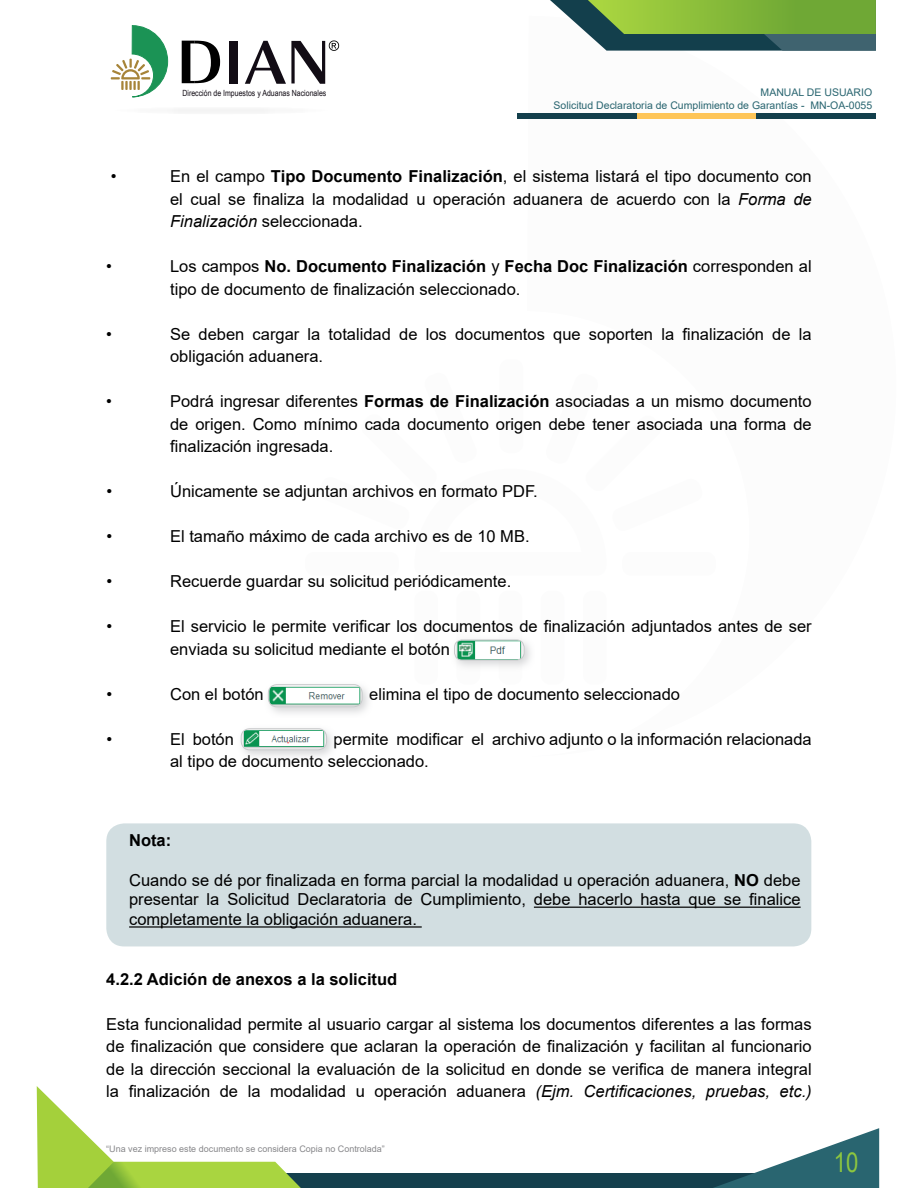
<style>
.page{position:relative;width:918px;height:1188px;background:#fff}
.page>*{position:absolute;margin:0;border:0;box-sizing:border-box;transform-origin:0 0}
.t1{font:27px "Arial Narrow";color:#8dc63f}
.t2{font:16.5px/22.5px "Arial";color:#000;text-align:justify}
.t3{font:700 16.5px "Arial";color:#000}
.t4{font:10.5px/12.6px "Arial";color:#296570;text-align:right}
.t5{font:9px "Arial";color:#87878a}
.t6{font:8.55px "Arial Narrow";color:#120c15}
.s1{font-weight:700}
.s2{font-style:italic}
</style>
<div class="page">
<div style="left:229px;top:41px;width:8px;height:42px;background:#120c15"></div>
<svg style="left:182px;top:41px;width:38px;height:42px"></svg>
<svg style="left:111px;top:25px;width:57px;height:73px"></svg>
<svg style="left:245px;top:40px;width:94px;height:44px"></svg>
<div style="left:106px;top:823px;width:705px;height:123px;background:#d2dee1;border-radius:18px"></div>
<hr style="left:534px;top:907px;width:267px;height:1px;background:#000">
<hr style="left:129px;top:926px;width:293px;height:2px;background:#000">
<div style="left:256px;top:1173px;width:555px;height:15px;background:#14404d"></div>
<svg style="left:37px;top:1086px;width:264px;height:102px"></svg>
<svg style="left:714px;top:1128px;width:165px;height:60px"></svg>
<div style="left:517px;top:114px;width:120px;height:5px;background:#133f4c"></div>
<svg style="left:637px;top:114px;width:119px;height:5px"></svg>
<div style="left:756px;top:114px;width:120px;height:5px;background:#133f4c"></div>
<div style="left:111px;top:106px;width:220px;height:9px;background:#f8f8f8;border-radius:50%"></div>
<svg style="left:550px;top:0;width:326px;height:51px;background:#6b9655"></svg>
<div style="left:51px;top:9px;width:326px;height:115px;border:2px solid #fff;border-radius:9px"></div>
<div style="left:450px;top:635px;width:85px;height:37px;background:#c9cacc;opacity:.75"></div>
<img style="left:455px;top:640px;width:69px;height:20px">
<div style="left:454px;top:640px;width:70px;height:20px;border:1px solid #c9cacc;border-radius:8px"></div>
<div style="left:263px;top:680px;width:111px;height:38px;background:#c9cacc;opacity:.75"></div>
<img style="left:268px;top:685px;width:94px;height:22px">
<div style="left:268px;top:684px;width:94px;height:23px;border:1px solid #c9cacc;border-radius:9px"></div>
<div style="left:236px;top:724px;width:102px;height:37px;background:#c9cacc;opacity:.75"></div>
<img style="left:241px;top:729px;width:86px;height:21px">
<div style="left:241px;top:729px;width:86px;height:21px;border:1px solid #c9cacc;border-radius:9px"></div>
<p class="t6" style="left:182px;top:86px;width:145px">Dirección de Impuestos y Aduanas Nacionales</p>
<p class="t4" style="left:554px;top:86px;width:320px">MANUAL DE USUARIO<br>Solicitud Declaratoria de Cumplimiento de Garantías - MN-OA-0055</p>
<p class="t2" style="left:111px;top:165px;width:7px">•</p>
<p class="t2" style="left:170px;top:165px;width:643px">En el campo <span class="s1">Tipo Documento Finalización</span>, el sistema listará el tipo documento con el cual se finaliza la modalidad u operación aduanera de acuerdo con la <span class="s2">Forma de Finalización</span> seleccionada.</p>
<p class="t2" style="left:106px;top:255px;width:7px">•</p>
<p class="t2" style="left:170px;top:255px;width:643px">Los campos <span class="s1">No. Documento Finalización</span> y <span class="s1">Fecha Doc Finalización</span> corresponden al tipo de documento de finalización seleccionado.</p>
<p class="t2" style="left:106px;top:322px;width:7px">•</p>
<p class="t2" style="left:170px;top:322px;width:643px">Se deben cargar la totalidad de los documentos que soporten la finalización de la obligación aduanera.</p>
<p class="t2" style="left:106px;top:390px;width:7px">•</p>
<p class="t2" style="left:170px;top:390px;width:643px">Podrá ingresar diferentes <span class="s1">Formas de Finalización</span> asociadas a un mismo documento de origen. Como mínimo cada documento origen debe tener asociada una forma de finalización ingresada.</p>
<p class="t2" style="left:106px;top:480px;width:7px">•</p>
<p class="t2" style="left:170px;top:480px;width:369px">Únicamente se adjuntan archivos en formato PDF.</p>
<p class="t2" style="left:106px;top:525px;width:7px">•</p>
<p class="t2" style="left:170px;top:525px;width:361px">El tamaño máximo de cada archivo es de 10 MB.</p>
<p class="t2" style="left:106px;top:570px;width:7px">•</p>
<p class="t2" style="left:170px;top:570px;width:343px">Recuerde guardar su solicitud periódicamente.</p>
<p class="t2" style="left:106px;top:615px;width:7px">•</p>
<p class="t2" style="left:170px;top:615px;width:643px">El servicio le permite verificar los documentos de finalización adjuntados antes de ser enviada su solicitud mediante el botón</p>
<p class="t2" style="left:106px;top:682px;width:7px">•</p>
<p class="t2" style="left:170px;top:682px;width:95px">Con el botón</p>
<p class="t2" style="left:369px;top:682px;width:312px">elimina el tipo de documento seleccionado</p>
<p class="t2" style="left:106px;top:727px;width:7px">•</p>
<p class="t2" style="left:170px;top:727px;width:65px">El botón</p>
<p class="t2" style="left:170px;top:727px;width:643px;text-indent:143px">le permite modificar el archivo adjunto o la información relacionada al tipo de documento seleccionado.</p>
<p class="t3" style="left:129px;top:829px;width:44px">Nota:</p>
<p class="t2" style="left:129px;top:870px;width:673px;line-height:19.8px">Cuando se dé por finalizada en forma parcial la modalidad u operación aduanera, <span class="s1">NO</span> debe presentar la Solicitud Declaratoria de Cumplimiento, debe hacerlo hasta que se finalice completamente la obligación aduanera.</p>
<p class="t3" style="left:106px;top:967px;width:293px">4.2.2 Adición de anexos a la solicitud</p>
<p class="t2" style="left:106px;top:1012px;width:707px">Esta funcionalidad permite al usuario cargar al sistema los documentos diferentes a las formas de finalización que considere que aclaran la operación de finalización y facilitan al funcionario de la dirección seccional la evaluación de la solicitud en donde se verifica de manera integral la finalización de la modalidad u operación aduanera <span class="s2">(Ejm. Certificaciones, pruebas, etc.)</span></p>
<p class="t5" style="left:106px;top:1143px;width:280px">“Una vez impreso este documento se considera Copia no Controlada”</p>
<h1 class="t1" style="left:834px;top:1143px;width:26px">10</h1>
</div>
